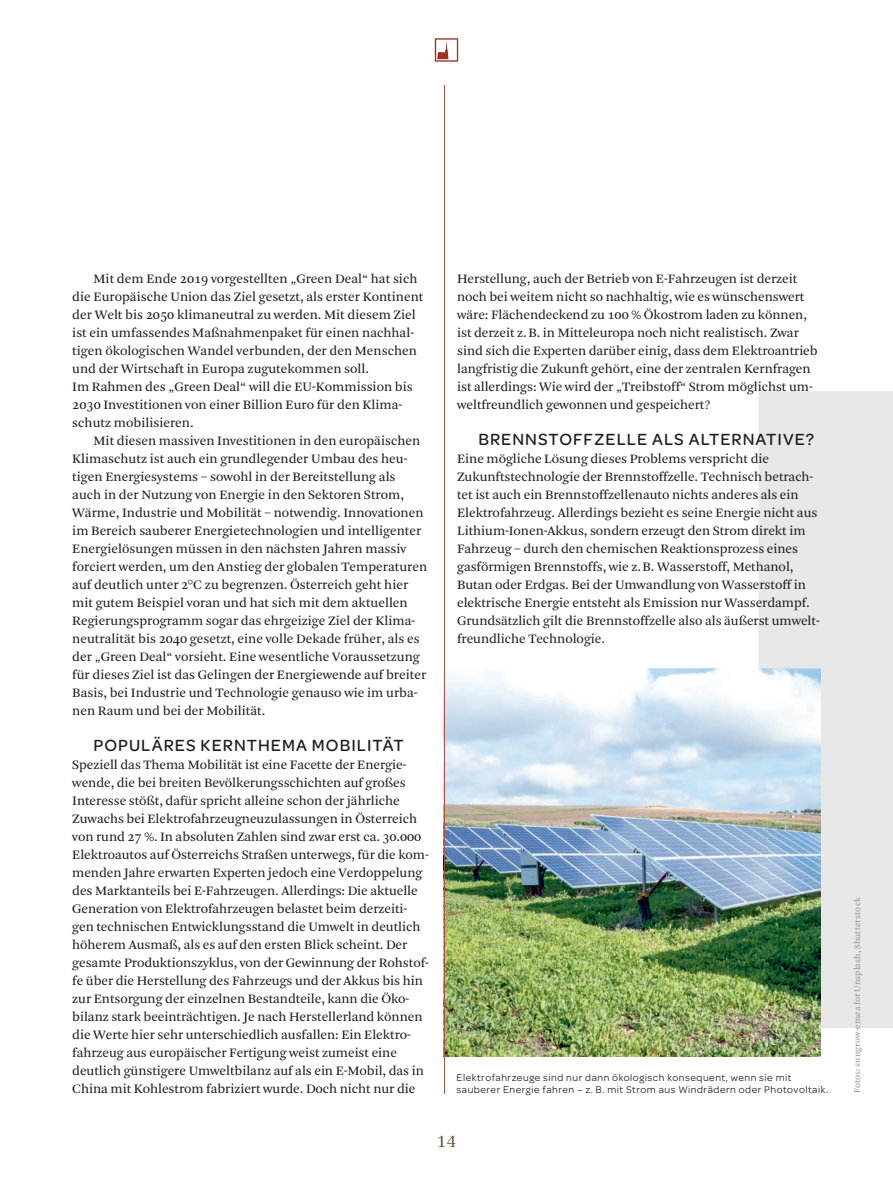
<style>
.page{position:relative;width:893px;height:1191px;background:#fff}
.page>*{position:absolute;margin:0;border:0;box-sizing:border-box;transform-origin:0 0}
.t1{font:19.5px "Arnhem Fine";color:#664e30}
.t2{font:500 17.25px "Omnes";letter-spacing:.06em;color:#231f20}
.t3{font:13.5px/18px "Arnhem Blond";letter-spacing:-.005em;color:#231f20}
.t4{font:10.5px/12.6px "Omnes";letter-spacing:.05em;color:#231f20}
.t5{font:9px "Arnhem Blond";letter-spacing:.015em;color:#939598}
</style>
<div class="page">
<div style="left:759px;top:391px;width:134px;height:637px;background:#e6e7e6"></div>
<img style="left:445px;top:668px;width:376px;height:389px">
<hr style="left:444px;top:85px;width:1px;height:1008px;background:#af5342">
<svg style="left:435px;top:38px;width:23px;height:24px"></svg>
<p class="t3" style="left:72px;top:270px;width:353px;text-indent:21px">Mit dem Ende 2019 vorgestellten „Green Deal“ hat sich die Europäische Union das Ziel gesetzt, als erster Kontinent der Welt bis 2050 klimaneutral zu werden. Mit diesem Ziel ist ein umfassendes Maßnahmenpaket für einen nachhal&shy;tigen ökologischen Wandel verbunden, der den Menschen und der Wirtschaft in Europa zugutekommen soll.<br>Im Rahmen des „Green Deal“ will die EU-Kommission bis 2030 Investitionen von einer Billion Euro für den Klima&shy;schutz mobilisieren.</p>
<p class="t3" style="left:72px;top:432px;width:356px;text-indent:21px">Mit diesen massiven Investitionen in den europäischen Klimaschutz ist auch ein grundlegender Umbau des heu&shy;tigen Energiesystems – sowohl in der Bereitstellung als auch in der Nutzung von Energie in den Sektoren Strom, Wärme, Industrie und Mobilität – notwendig. Innovationen im Bereich sauberer Energietechnologien und intelligenter Energielösungen müssen in den nächsten Jahren massiv forciert werden, um den Anstieg der globalen Temperaturen auf deutlich unter 2 °C zu begrenzen. Österreich geht hier mit gutem Beispiel voran und hat sich mit dem aktuellen Regierungsprogramm sogar das ehrgeizige Ziel der Klima&shy;neutralität bis 2040 gesetzt, eine volle Dekade früher, als es der „Green Deal“ vorsieht. Eine wesentliche Voraussetzung für dieses Ziel ist das Gelingen der Energiewende auf breiter Basis, bei Industrie und Technologie genauso wie im urba&shy;nen Raum und bei der Mobilität.</p>
<p class="t2" style="left:94px;top:736px;width:312px">POPULÄRES KERNTHEMA MOBILITÄT</p>
<p class="t3" style="left:72px;top:756px;width:358px">Speziell das Thema Mobilität ist eine Facette der Energie&shy;wende, die bei breiten Bevölkerungsschichten auf großes Interesse stößt, dafür spricht alleine schon der jährliche Zuwachs bei Elektrofahrzeugneuzulassungen in Österreich von rund 27 %. In absoluten Zahlen sind zwar erst ca. 30.000<br>Elektroautos auf Österreichs Straßen unterwegs, für die kom&shy;menden Jahre erwarten Experten jedoch eine Verdoppelung des Marktanteils bei E-Fahrzeugen. Allerdings: Die aktuelle Generation von Elektrofahrzeugen belastet beim derzeiti&shy;gen technischen Entwicklungsstand die Umwelt in deutlich höherem Ausmaß, als es auf den ersten Blick scheint. Der gesamte Produktionszyklus, von der Gewinnung der Rohstof&shy;fe über die Herstellung des Fahrzeugs und der Akkus bis hin zur Entsorgung der einzelnen Bestandteile, kann die Öko&shy;bilanz stark beeinträchtigen. Je nach Herstellerland können die Werte hier sehr unterschiedlich ausfallen: Ein Elektro&shy;fahrzeug aus europäischer Fertigung weist zumeist eine deutlich günstigere Umweltbilanz auf als ein E-Mobil, das in China mit Kohlestrom fabriziert wurde. Doch nicht nur die</p>
<p class="t3" style="left:457px;top:270px;width:362px">Herstellung, auch der Betrieb von E-Fahrzeugen ist derzeit noch bei weitem nicht so nachhaltig, wie es wünschenswert wäre: Flächendeckend zu 100 % Ökostrom laden zu können, ist derzeit z. B. in Mitteleuropa noch nicht realistisch. Zwar sind sich die Experten darüber einig, dass dem Elektroantrieb langfristig die Zukunft gehört, eine der zentralen Kernfragen ist allerdings: Wie wird der „Treibstoff“ Strom möglichst um&shy;weltfreundlich gewonnen und gespeichert?</p>
<p class="t2" style="left:478px;top:430px;width:337px">BRENNSTOFFZELLE ALS ALTERNATIVE?</p>
<p class="t3" style="left:457px;top:450px;width:364px">Eine mögliche Lösung dieses Problems verspricht die Zukunftstechnologie der Brennstoffzelle. Technisch betrach&shy;tet ist auch ein Brennstoffzellenauto nichts anderes als ein Elektrofahrzeug. Allerdings bezieht es seine Energie nicht aus Lithium-Ionen-Akkus, sondern erzeugt den Strom direkt im Fahrzeug – durch den chemischen Reaktionsprozess eines gasförmigen Brennstoffs, wie z. B. Wasserstoff, Methanol, Butan oder Erdgas. Bei der Umwandlung von Wasserstoff in elektrische Energie entsteht als Emission nur Wasserdampf.<br>Grundsätzlich gilt die Brennstoffzelle also als äußerst umwelt&shy;freundliche Technologie.</p>
<p class="t4" style="left:457px;top:1071px;width:373px">Elektrofahrzeuge sind nur dann ökologisch konsequent, wenn sie mit sauberer Energie fahren – z. B. mit Strom aus Windrädern oder Photovoltaik.</p>
<h1 class="t1" style="left:437px;top:1132px;width:21px">14</h1>
<p class="t5" style="left:852px;top:1093px;width:198px;rotate:-90deg">Fotos: sungrow-emea for Unsplash, Shutterstock</p>
</div>
